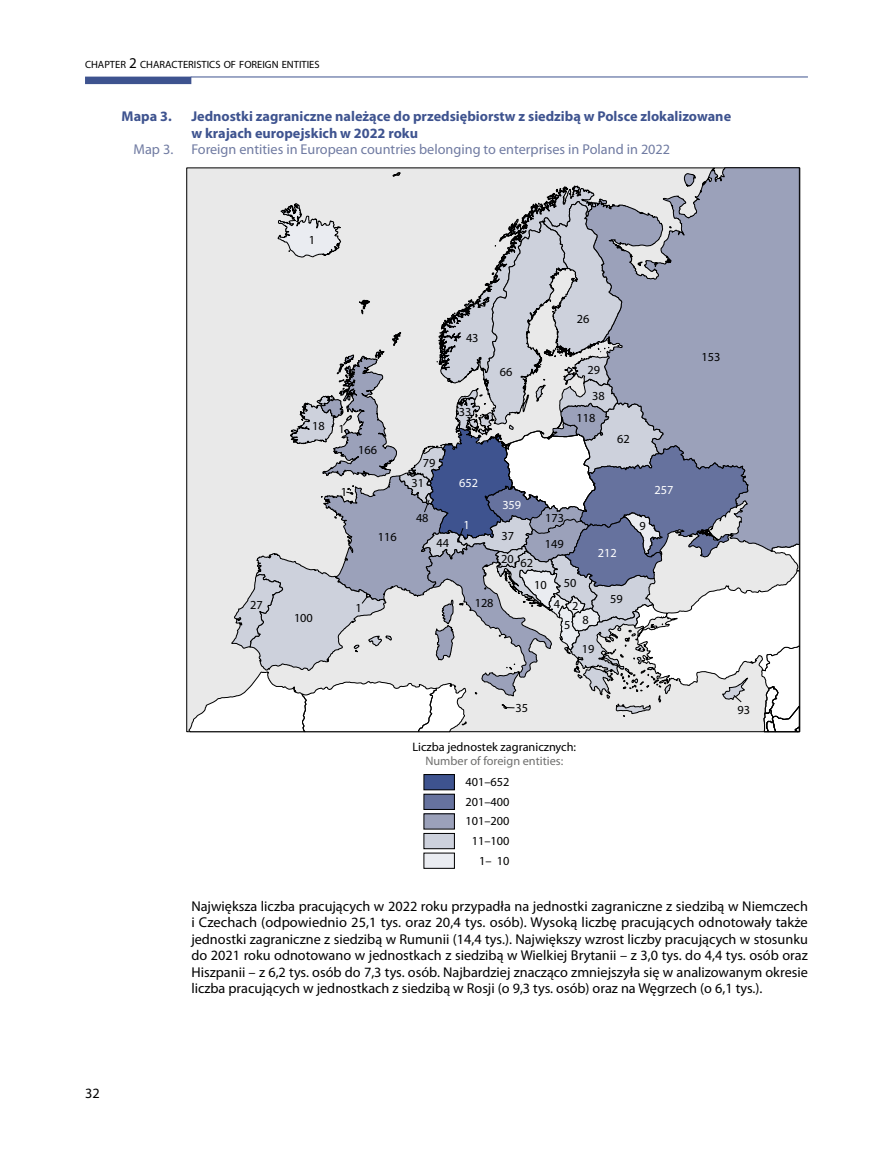
<style>
.page{position:relative;width:893px;height:1149px;background:#fff}
.page>*{position:absolute;margin:0;border:0;box-sizing:border-box;transform-origin:0 0}
.t1{font:14.25px/16.5px "Myriad Pro";color:#000;text-align:justify}
.t2{font:700 14.25px/16.5px "Myriad Pro";color:#3e538f}
.t3{font:14.25px "Myriad Pro";color:#707ba2}
.t4{font:12.3px/19.6px "Myriad Pro";color:#000}
.t5{font:12.3px "Myriad Pro";color:#6f6f6e}
.t6{font:12.3px "Myriad Pro";color:#fff}
.t7{font:10.5px "Myriad Pro";color:#000}
.s1{font-size:15px}
</style>
<div class="page">
<div style="left:85px;top:77px;width:106px;height:7px;background:#3e538f"></div>
<hr style="left:191px;top:77px;width:617px;height:1px;background:#3e538f">
<svg style="left:550px;top:167px;width:250px;height:19px;background:#bbbdc5"></svg>
<svg style="left:393px;top:172px;width:8px;height:5px"></svg>
<div style="left:424px;top:794px;width:30px;height:15px;background:#66729e"></div>
<div style="left:424px;top:793px;width:31px;height:16px;border:1px solid #000"></div>
<div style="left:424px;top:774px;width:30px;height:15px;background:#3e538f"></div>
<div style="left:424px;top:774px;width:31px;height:15px;border:1px solid #000"></div>
<div style="left:424px;top:833px;width:30px;height:15px;background:#cdd1dc"></div>
<div style="left:424px;top:833px;width:31px;height:15px;border:1px solid #000"></div>
<div style="left:424px;top:852px;width:30px;height:16px;background:#eaecf1"></div>
<div style="left:424px;top:813px;width:30px;height:15px;background:#9ba1ba"></div>
<div style="left:424px;top:813px;width:31px;height:16px;border:1px solid #000"></div>
<svg style="left:188px;top:186px;width:612px;height:546px;background:#c1c3cd"></svg>
<p class="t7" style="left:85px;top:58px;width:236px">CHAPTER <span class="s1">2</span> CHARACTERISTICS OF FOREIGN ENTITIES</p>
<p class="t2" style="left:122px;top:108px;width:52px">Mapa 3.</p>
<p class="t2" style="left:191px;top:108px;width:541px">Jednostki zagraniczne należące do przedsiębiorstw z siedzibą w Polsce zlokalizowane w krajach europejskich w 2022 roku</p>
<p class="t3" style="left:134px;top:141px;width:41px">Map 3.</p>
<p class="t3" style="left:191px;top:141px;width:480px">Foreign entities in European countries belonging to enterprises in Poland in 2022</p>
<p class="t4" style="left:250px;top:596px;width:14px">27</p>
<p class="t4" style="left:309px;top:231px;width:8px">1</p>
<p class="t4" style="left:312px;top:417px;width:14px">18</p>
<p class="t4" style="left:294px;top:608px;width:20px">100</p>
<p class="t4" style="left:338px;top:420px;width:8px">1</p>
<p class="t4" style="left:341px;top:482px;width:8px">1</p>
<p class="t4" style="left:466px;top:329px;width:14px">43</p>
<p class="t4" style="left:358px;top:440px;width:20px">166</p>
<p class="t4" style="left:378px;top:527px;width:20px">116</p>
<p class="t4" style="left:459px;top:403px;width:14px">33</p>
<p class="t4" style="left:411px;top:454px;width:26px;line-height:20.1px;text-indent:11px">79<br>31</p>
<p class="t4" style="left:416px;top:509px;width:14px">48</p>
<p class="t4" style="left:437px;top:533px;width:14px">44</p>
<p class="t6" style="left:459px;top:478px;width:20px">652</p>
<p class="t6" style="left:464px;top:520px;width:8px">1</p>
<p class="t4" style="left:500px;top:362px;width:14px">66</p>
<p class="t4" style="left:577px;top:310px;width:14px">26</p>
<p class="t4" style="left:587px;top:361px;width:14px">29</p>
<p class="t4" style="left:592px;top:386px;width:14px">38</p>
<p class="t4" style="left:577px;top:409px;width:20px">118</p>
<p class="t4" style="left:617px;top:430px;width:14px">62</p>
<p class="t6" style="left:502px;top:499px;width:20px">359</p>
<p class="t4" style="left:502px;top:527px;width:14px">37</p>
<p class="t4" style="left:501px;top:550px;width:14px">20</p>
<p class="t4" style="left:521px;top:554px;width:14px">62</p>
<p class="t4" style="left:545px;top:509px;width:20px">173</p>
<p class="t4" style="left:545px;top:535px;width:20px">149</p>
<p class="t6" style="left:598px;top:547px;width:20px">212</p>
<p class="t4" style="left:534px;top:575px;width:14px">10</p>
<p class="t4" style="left:564px;top:574px;width:14px">50</p>
<p class="t4" style="left:475px;top:594px;width:20px">128</p>
<p class="t4" style="left:554px;top:594px;width:8px">4</p>
<p class="t4" style="left:356px;top:598px;width:8px">1</p>
<p class="t4" style="left:572px;top:597px;width:8px">2</p>
<p class="t4" style="left:564px;top:615px;width:8px">5</p>
<p class="t4" style="left:583px;top:610px;width:8px">8</p>
<p class="t4" style="left:582px;top:639px;width:14px">19</p>
<p class="t4" style="left:610px;top:590px;width:14px">59</p>
<p class="t6" style="left:654px;top:484px;width:20px">257</p>
<p class="t4" style="left:639px;top:517px;width:8px">9</p>
<p class="t4" style="left:515px;top:698px;width:14px">35</p>
<p class="t4" style="left:412px;top:737px;width:165px">Liczba jednostek zagranicznych:</p>
<p class="t5" style="left:425px;top:755px;width:139px">Number of foreign entities:</p>
<p class="t4" style="left:466px;top:773px;width:46px">401–652</p>
<p class="t4" style="left:466px;top:792px;width:46px">201–400</p>
<p class="t4" style="left:466px;top:812px;width:46px;text-align:right">101–200<br>11–100<br>1– 10</p>
<p class="t4" style="left:702px;top:348px;width:20px">153</p>
<p class="t4" style="left:738px;top:700px;width:14px">93</p>
<p class="t1" style="left:85px;top:1083px;width:16px">32</p>
<p class="t1" style="left:191px;top:897px;width:618px">Największa liczba pracujących w 2022 roku przypadła na jednostki zagraniczne z siedzibą w Niemczech i Czechach (odpowiednio 25,1 tys. oraz 20,4 tys. osób). Wysoką liczbę pracujących odnotowały także jednostki zagraniczne z siedzibą w Rumunii (14,4 tys.). Największy wzrost liczby pracujących w stosunku do 2021 roku odnotowano w jednostkach z siedzibą w Wielkiej Brytanii – z 3,0 tys. do 4,4 tys. osób oraz Hiszpanii – z 6,2 tys. osób do 7,3 tys. osób. Najbardziej znacząco zmniejszyła się w analizowanym okresie liczba pracujących w jednostkach z siedzibą w Rosji (o 9,3 tys. osób) oraz na Węgrzech (o 6,1 tys.).</p>
</div>
